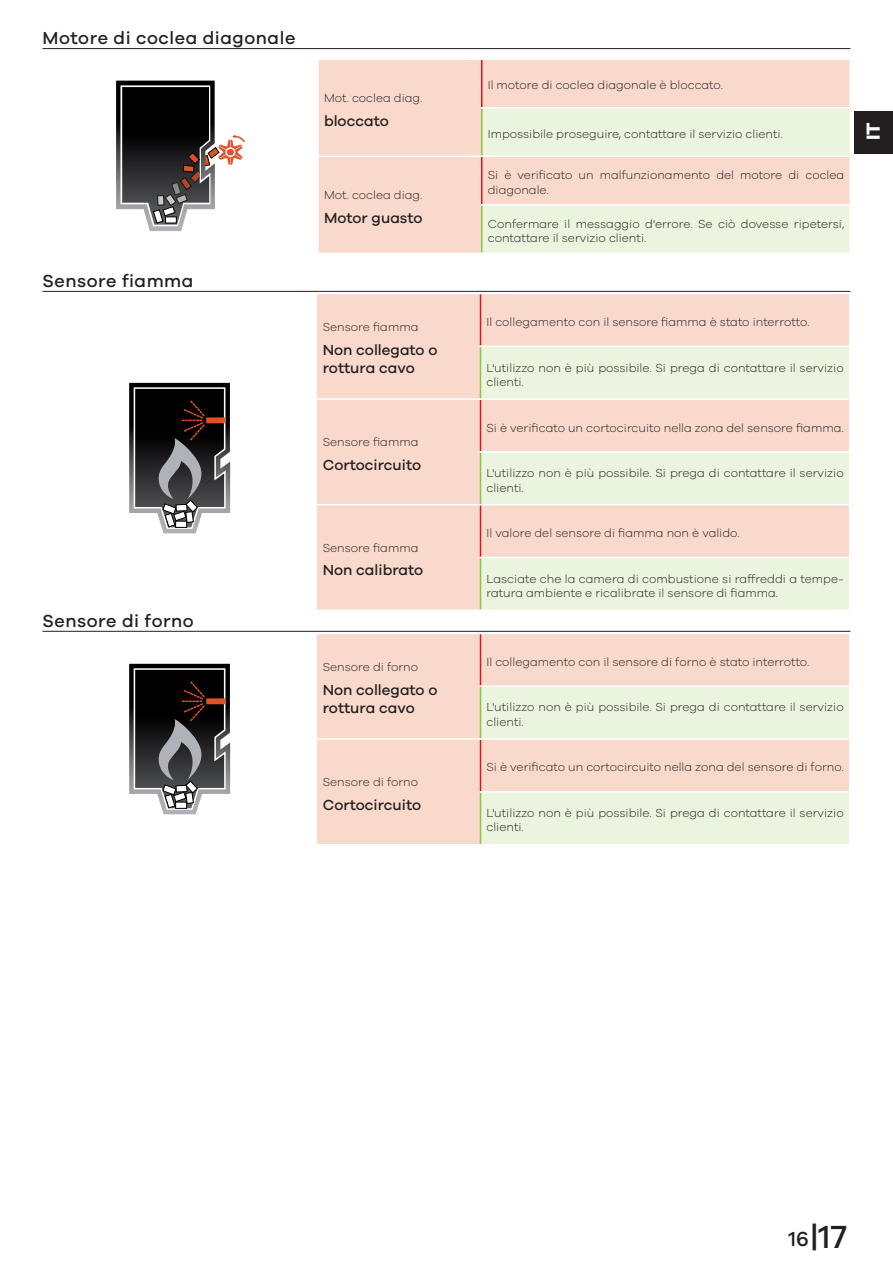
<style>
.page{position:relative;width:893px;height:1263px;background:#fff}
.page>*{position:absolute;margin:0;border:0;box-sizing:border-box;transform-origin:0 0}
.t1{font:500 33px "Galano Grotesque";color:#231f20}
.t2{font:700 19.5px "Galano Grotesque";color:#fff}
.H2_-_SubHeader{font:500 18px "Galano Grotesque";letter-spacing:.03em;color:#231f20}
.ZBT_-_Zeichenerkläru{font:500 15px/18px "Galano Grotesque";color:#231f20}
.ErrorBodyText{font:300 12px/14.4px "Galano Grotesque";color:#231f20}
.s1{font-size:21px}
</style>
<div class="page">
<div style="left:855px;top:111px;width:38px;height:43px;background:#231f20"></div>
<hr style="left:43px;top:48px;width:807px;height:1px;background:#231f20">
<hr style="left:43px;top:291px;width:807px;height:1px;background:#231f20">
<hr style="left:43px;top:631px;width:807px;height:1px;background:#231f20">
<div style="left:319px;top:60px;width:530px;height:193px;background:#f9d9cb"></div>
<svg style="left:482px;top:108px;width:367px;height:145px;background:#efebd7"></svg>
<hr style="left:481px;top:60px;width:1px;height:47px;background:#d7171f">
<hr style="left:481px;top:157px;width:1px;height:47px;background:#d7171f">
<hr style="left:481px;top:206px;width:1px;height:47px;background:#8bc63e">
<hr style="left:481px;top:108px;width:1px;height:48px;background:#8bc63e">
<hr style="left:481px;top:107px;width:370px;height:1px;background:#fff">
<hr style="left:317px;top:156px;width:165px;height:1px;background:#fff">
<hr style="left:482px;top:156px;width:369px;height:1px;background:#fff">
<hr style="left:481px;top:204px;width:370px;height:2px;background:#fff">
<svg style="left:116px;top:81px;width:129px;height:150px"></svg>
<div style="left:317px;top:294px;width:532px;height:316px;background:#f9d9cb"></div>
<svg style="left:481px;top:347px;width:368px;height:263px;background:#efe7d3"></svg>
<hr style="left:480px;top:347px;width:1px;height:51px;background:#8bc63e">
<hr style="left:480px;top:453px;width:1px;height:51px;background:#8bc63e">
<hr style="left:480px;top:294px;width:1px;height:52px;background:#d7171f">
<hr style="left:480px;top:400px;width:1px;height:51px;background:#d7171f">
<hr style="left:317px;top:504px;width:163px;height:1px;background:#fff">
<hr style="left:480px;top:558px;width:1px;height:52px;background:#8bc63e">
<hr style="left:480px;top:505px;width:1px;height:52px;background:#d7171f">
<hr style="left:480px;top:346px;width:370px;height:1px;background:#fff">
<hr style="left:317px;top:398px;width:163px;height:2px;background:#fff">
<hr style="left:480px;top:398px;width:370px;height:2px;background:#fff">
<hr style="left:480px;top:451px;width:370px;height:2px;background:#fff">
<hr style="left:480px;top:504px;width:370px;height:1px;background:#fff">
<hr style="left:480px;top:557px;width:370px;height:1px;background:#fff">
<svg style="left:129px;top:383px;width:101px;height:150px;background:#524f50"></svg>
<div style="left:317px;top:634px;width:532px;height:210px;background:#f9d9cb"></div>
<svg style="left:481px;top:687px;width:368px;height:157px;background:#efead7"></svg>
<hr style="left:480px;top:687px;width:1px;height:51px;background:#8bc63e">
<hr style="left:480px;top:792px;width:1px;height:52px;background:#8bc63e">
<hr style="left:480px;top:634px;width:1px;height:51px;background:#d7171f">
<hr style="left:480px;top:740px;width:1px;height:51px;background:#d7171f">
<hr style="left:480px;top:685px;width:370px;height:2px;background:#fff">
<hr style="left:317px;top:738px;width:163px;height:2px;background:#fff">
<hr style="left:480px;top:738px;width:370px;height:2px;background:#fff">
<hr style="left:480px;top:791px;width:370px;height:1px;background:#fff">
<svg style="left:129px;top:664px;width:101px;height:150px;background:#524f50"></svg>
<p class="H2_-_SubHeader" style="left:43px;top:27px;width:254px">Motore di coclea diagonale</p>
<p class="H2_-_SubHeader" style="left:43px;top:270px;width:152px">Sensore fiamma</p>
<p class="ErrorBodyText" style="left:324px;top:90px;width:99px">Mot. coclea diag.</p>
<p class="ZBT_-_Zeichenerkläru" style="left:324px;top:111px;width:66px">bloccato</p>
<p class="ErrorBodyText" style="left:324px;top:187px;width:99px">Mot. coclea diag.</p>
<p class="ZBT_-_Zeichenerkläru" style="left:324px;top:208px;width:100px">Motor guasto</p>
<p class="ErrorBodyText" style="left:323px;top:320px;width:97px">Sensore fiamma</p>
<p class="ZBT_-_Zeichenerkläru" style="left:323px;top:341px;width:116px">Non collegato o rottura cavo</p>
<p class="ErrorBodyText" style="left:323px;top:434px;width:97px">Sensore fiamma</p>
<p class="ZBT_-_Zeichenerkläru" style="left:323px;top:455px;width:100px">Cortocircuito</p>
<p class="H2_-_SubHeader" style="left:43px;top:610px;width:153px">Sensore di forno</p>
<p class="ErrorBodyText" style="left:323px;top:540px;width:97px">Sensore fiamma</p>
<p class="ZBT_-_Zeichenerkläru" style="left:323px;top:561px;width:102px">Non calibrato</p>
<p class="ErrorBodyText" style="left:323px;top:660px;width:97px">Sensore di forno</p>
<p class="ZBT_-_Zeichenerkläru" style="left:323px;top:681px;width:116px">Non collegato o rottura cavo</p>
<p class="ErrorBodyText" style="left:323px;top:774px;width:97px">Sensore di forno</p>
<p class="ZBT_-_Zeichenerkläru" style="left:323px;top:795px;width:100px">Cortocircuito</p>
<p class="ErrorBodyText" style="left:488px;top:78px;width:235px">Il motore di coclea diagonale è bloccato.</p>
<p class="ErrorBodyText" style="left:488px;top:126px;width:295px">Impossibile proseguire, contattare il servizio clienti.</p>
<p class="ErrorBodyText" style="left:488px;top:168px;width:358px">Si è verificato un malfunzionamento del motore di coclea diagonale.</p>
<p class="ErrorBodyText" style="left:488px;top:216px;width:358px">Confermare il messaggio d'errore. Se ciò dovesse ripetersi, contattare il servizio clienti.</p>
<h2 class="t2" style="left:861px;top:140px;width:19px;rotate:-90deg">IT</h2>
<p class="ErrorBodyText" style="left:486px;top:314px;width:323px">Il collegamento con il sensore fiamma è stato interrotto.</p>
<p class="ErrorBodyText" style="left:486px;top:360px;width:359px">L'utilizzo non è più possibile. Si prega di contattare il servizio clienti.</p>
<p class="ErrorBodyText" style="left:486px;top:420px;width:357px">Si è verificato un cortocircuito nella zona del sensore fiamma.</p>
<p class="ErrorBodyText" style="left:486px;top:465px;width:359px">L'utilizzo non è più possibile. Si prega di contattare il servizio clienti.</p>
<p class="ErrorBodyText" style="left:486px;top:525px;width:253px">Il valore del sensore di fiamma non è valido.</p>
<p class="ErrorBodyText" style="left:486px;top:571px;width:359px">Lasciate che la camera di combustione si raffreddi a tempe&shy;ratura ambiente e ricalibrate il sensore di fiamma.</p>
<p class="ErrorBodyText" style="left:486px;top:654px;width:323px">Il collegamento con il sensore di forno è stato interrotto.</p>
<p class="ErrorBodyText" style="left:486px;top:700px;width:359px">L'utilizzo non è più possibile. Si prega di contattare il servizio clienti.</p>
<p class="ErrorBodyText" style="left:486px;top:760px;width:357px">Si è verificato un cortocircuito nella zona del sensore di forno.</p>
<p class="ErrorBodyText" style="left:486px;top:805px;width:359px">L'utilizzo non è più possibile. Si prega di contattare il servizio clienti.</p>
<h1 class="t1" style="left:789px;top:1217px;width:60px"><span class="s1">16</span>|17</h1>
</div>
